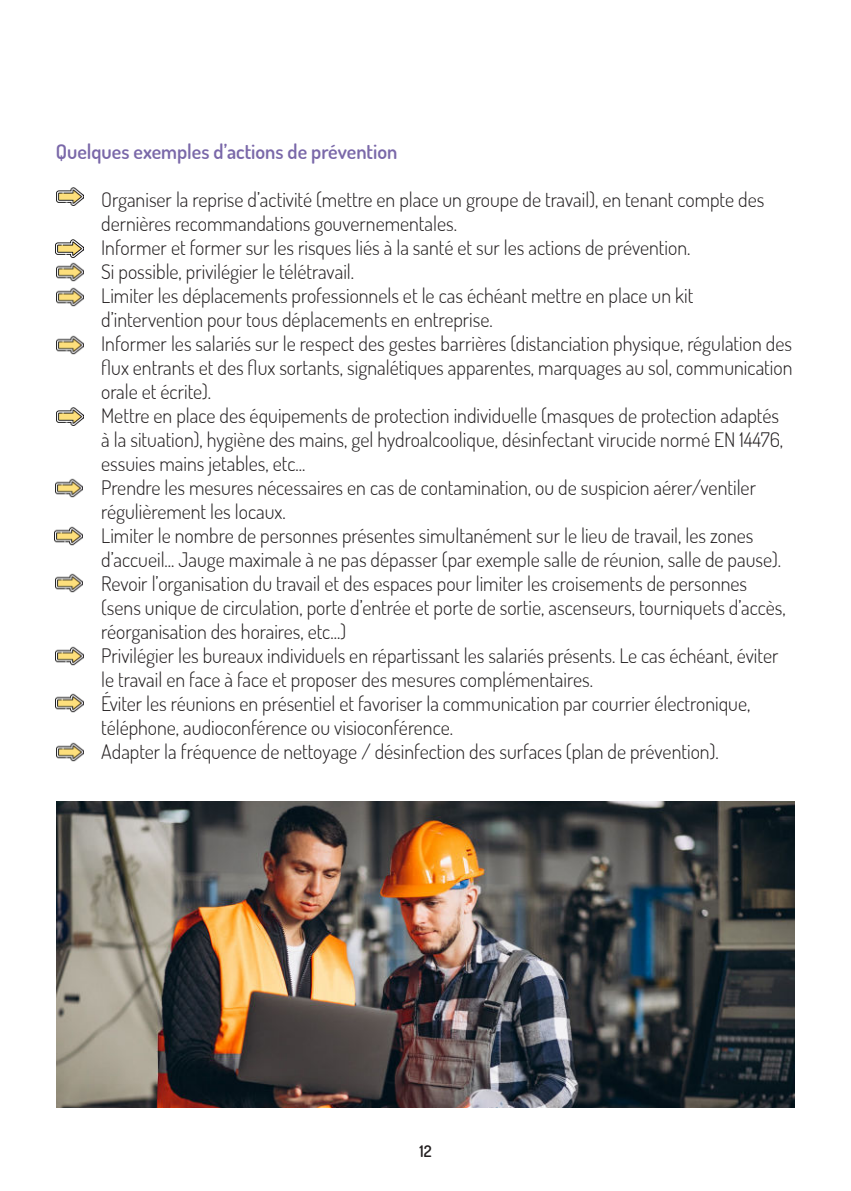
<style>
.page{position:relative;width:851px;height:1191px;background:#fff}
.page>*{position:absolute;margin:0;border:0;box-sizing:border-box;transform-origin:0 0}
.t1{font:300 20px/24px "Dosis";color:#231f20}
.t2{font:600 20px "Dosis";color:#7a68a9}
.t3{font:600 16px "Dosis";color:#231f20}
</style>
<div class="page">
<img style="left:56px;top:187px;width:28px;height:19px">
<img style="left:56px;top:287px;width:28px;height:20px">
<img style="left:56px;top:239px;width:27px;height:19px">
<img style="left:56px;top:262px;width:28px;height:20px">
<img style="left:56px;top:335px;width:28px;height:20px">
<img style="left:56px;top:407px;width:28px;height:19px">
<img style="left:55px;top:478px;width:28px;height:20px">
<img style="left:56px;top:573px;width:27px;height:20px">
<img style="left:55px;top:526px;width:27px;height:20px">
<img style="left:56px;top:646px;width:27px;height:20px">
<img style="left:56px;top:693px;width:27px;height:20px">
<img style="left:56px;top:742px;width:28px;height:20px">
<img style="left:57px;top:801px;width:737px;height:306px">
<p class="t2" style="left:56px;top:143px;width:343px">Quelques exemples d’actions de prévention</p>
<p class="t1" style="left:101px;top:189px;width:692px">Organiser la reprise d’activité (mettre en place un groupe de travail), en tenant compte des dernières recommandations gouvernementales.<br>Informer et former sur les risques liés à la santé et sur les actions de prévention.<br>Si possible, privilégier le télétravail.<br>Limiter les déplacements professionnels et le cas échéant mettre en place un kit d’intervention pour tous déplacements en entreprise.<br>Informer les salariés sur le respect des gestes barrières (distanciation physique, régulation des flux entrants et des flux sortants, signalétiques apparentes, marquages au sol, communication orale et écrite).<br>Mettre en place des équipements de protection individuelle (masques de protection adaptés à la situation), hygiène des mains, gel hydroalcoolique, désinfectant virucide normé EN 14476, essuies mains jetables, etc...<br>Prendre les mesures nécessaires en cas de contamination, ou de suspicion aérer/ventiler régulièrement les locaux.<br>Limiter le nombre de personnes présentes simultanément sur le lieu de travail, les zones d’accueil... Jauge maximale à ne pas dépasser (par exemple salle de réunion, salle de pause).<br>Revoir l’organisation du travail et des espaces pour limiter les croisements de personnes<br>(sens unique de circulation, porte d’entrée et porte de sortie, ascenseurs, tourniquets d’accès, réorganisation des horaires, etc...)<br>Privilégier les bureaux individuels en répartissant les salariés présents. Le cas échéant, éviter le travail en face à face et proposer des mesures complémentaires.<br>Éviter les réunions en présentiel et favoriser la communication par courrier électronique, téléphone, audioconférence ou visioconférence.<br>Adapter la fréquence de nettoyage / désinfection des surfaces (plan de prévention).</p>
<p class="t3" style="left:419px;top:1145px;width:14px">12</p>
</div>
